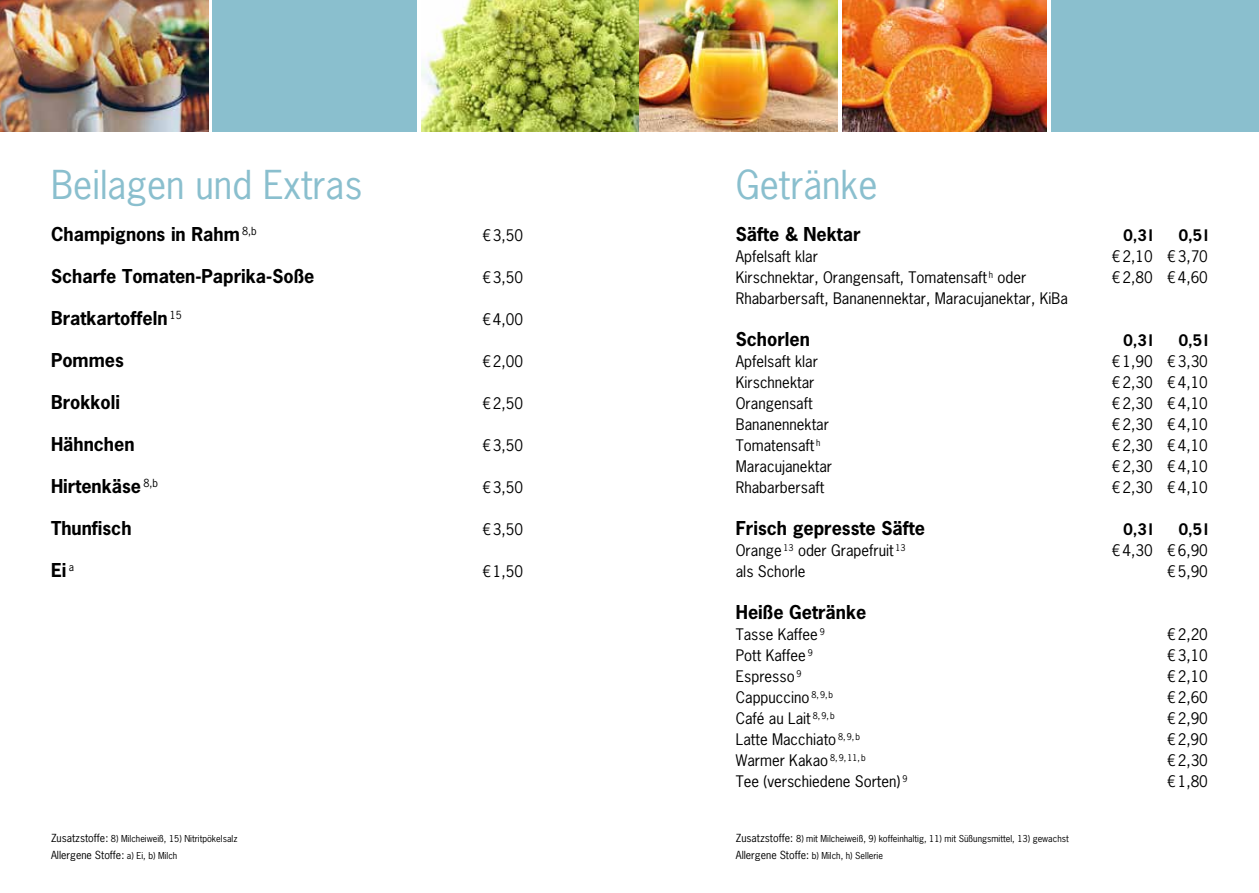
<style>
.page{position:relative;width:1259px;height:893px;background:#fff}
.page>*{position:absolute;margin:0;border:0;box-sizing:border-box;transform-origin:0 0}
.t1{font:37.5px "News Gothic Std";color:#8abfce}
.t2{font:700 18px "News Gothic Std";color:#000}
.t3{font:15px "News Gothic Std";color:#000}
.t4{font:700 15px "News Gothic Std";letter-spacing:.125em;color:#000}
.t5{font:10.5px "News Gothic Std";color:#000}
.t6{font:9px/16.5px "News Gothic Std";color:#000}
.s1{font-size:10.5px}
.s2{font-size:9px}
</style>
<div class="page">
<img style="left:638px;top:0;width:200px;height:132px">
<img style="left:842px;top:0;width:204px;height:132px">
<div style="left:1050px;top:0;width:209px;height:132px;background:#8abfce"></div>
<img style="left:0;top:0;width:208px;height:132px">
<div style="left:213px;top:0;width:204px;height:132px;background:#8abfce"></div>
<img style="left:421px;top:0;width:217px;height:132px">
<h1 class="t1" style="left:51px;top:161px;width:313px">Beilagen und Extras</h1>
<p class="t2" style="left:51px;top:223px;width:207px">Champignons in Rahm <sup>8,b</sup></p>
<p class="t3" style="left:482px;top:226px;width:42px">€3,50</p>
<p class="t2" style="left:51px;top:265px;width:265px">Scharfe Tomaten-Paprika-Soße</p>
<p class="t3" style="left:482px;top:268px;width:42px">€3,50</p>
<p class="t2" style="left:51px;top:307px;width:132px">Bratkartoffeln <sup>15</sup></p>
<p class="t3" style="left:482px;top:310px;width:42px">€4,00</p>
<p class="t2" style="left:51px;top:349px;width:74px">Pommes</p>
<p class="t3" style="left:482px;top:352px;width:42px">€2,00</p>
<p class="t2" style="left:51px;top:391px;width:70px">Brokkoli</p>
<p class="t3" style="left:482px;top:394px;width:42px">€2,50</p>
<p class="t2" style="left:51px;top:433px;width:85px">Hähnchen</p>
<p class="t3" style="left:482px;top:436px;width:42px">€3,50</p>
<p class="t2" style="left:51px;top:475px;width:108px">Hirtenkäse <sup>8,b</sup></p>
<p class="t3" style="left:482px;top:478px;width:42px">€3,50</p>
<p class="t2" style="left:51px;top:517px;width:82px">Thunfisch</p>
<p class="t3" style="left:482px;top:520px;width:42px">€3,50</p>
<p class="t2" style="left:51px;top:559px;width:24px">Ei<sup>a</sup></p>
<p class="t3" style="left:482px;top:562px;width:42px">€1,50</p>
<p class="t6" style="left:51px;top:831px;width:188px"><span class="s1">Zusatzstoffe:</span> 8) Milcheiweiß, 15) Nitritpökelsalz</p>
<p class="t5" style="left:51px;top:848px;width:128px">Allergene Stoffe: <span class="s2">a) Ei, b) Milch</span></p>
<h1 class="t1" style="left:736px;top:161px;width:143px">Getränke</h1>
<p class="t2" style="left:736px;top:223px;width:126px">Säfte &amp; Nektar</p>
<p class="t4" style="left:1123px;top:226px;width:31px">0,3l</p>
<p class="t4" style="left:1179px;top:226px;width:31px">0,5l</p>
<p class="t3" style="left:736px;top:247px;width:84px">Apfelsaft klar</p>
<p class="t3" style="left:1112px;top:247px;width:98px">€2,10 €3,70</p>
<p class="t3" style="left:736px;top:268px;width:292px">Kirschnektar, Orangensaft, Tomatensaft <sup>h</sup> oder</p>
<p class="t3" style="left:1112px;top:268px;width:98px">€2,80 €4,60</p>
<p class="t3" style="left:736px;top:289px;width:333px">Rhabarbersaft, Bananennektar, Maracujanektar, KiBa</p>
<p class="t2" style="left:736px;top:328px;width:76px">Schorlen</p>
<p class="t4" style="left:1123px;top:331px;width:31px">0,3l</p>
<p class="t4" style="left:1179px;top:331px;width:31px">0,5l</p>
<p class="t3" style="left:736px;top:352px;width:84px">Apfelsaft klar</p>
<p class="t3" style="left:1112px;top:352px;width:98px">€1,90 €3,30</p>
<p class="t3" style="left:736px;top:373px;width:80px">Kirschnektar</p>
<p class="t3" style="left:1112px;top:373px;width:98px">€2,30 €4,10</p>
<p class="t3" style="left:736px;top:394px;width:78px">Orangensaft</p>
<p class="t3" style="left:1112px;top:394px;width:98px">€2,30 €4,10</p>
<p class="t3" style="left:736px;top:415px;width:95px">Bananennektar</p>
<p class="t3" style="left:1112px;top:415px;width:98px">€2,30 €4,10</p>
<p class="t3" style="left:736px;top:436px;width:86px">Tomatensaft <sup>h</sup></p>
<p class="t3" style="left:1112px;top:436px;width:98px">€2,30 €4,10</p>
<p class="t3" style="left:736px;top:457px;width:98px">Maracujanektar</p>
<p class="t3" style="left:1112px;top:457px;width:98px">€2,30 €4,10</p>
<p class="t3" style="left:736px;top:478px;width:90px">Rhabarbersaft</p>
<p class="t3" style="left:1112px;top:478px;width:98px">€2,30 €4,10</p>
<p class="t2" style="left:736px;top:517px;width:191px">Frisch gepresste Säfte</p>
<p class="t4" style="left:1123px;top:520px;width:31px">0,3l</p>
<p class="t4" style="left:1179px;top:520px;width:31px">0,5l</p>
<p class="t3" style="left:736px;top:541px;width:171px">Orange <sup>13</sup> oder Grapefruit <sup>13</sup></p>
<p class="t3" style="left:1112px;top:541px;width:98px">€4,30 €6,90</p>
<p class="t3" style="left:736px;top:562px;width:71px">als Schorle</p>
<p class="t3" style="left:1167px;top:562px;width:42px">€5,90</p>
<p class="t2" style="left:736px;top:601px;width:132px">Heiße Getränke</p>
<p class="t3" style="left:736px;top:625px;width:90px">Tasse Kaffee <sup>9</sup></p>
<p class="t3" style="left:1167px;top:625px;width:42px">€2,20</p>
<p class="t3" style="left:736px;top:646px;width:78px">Pott Kaffee <sup>9</sup></p>
<p class="t3" style="left:1167px;top:646px;width:42px">€3,10</p>
<p class="t3" style="left:736px;top:667px;width:67px">Espresso <sup>9</sup></p>
<p class="t3" style="left:1167px;top:667px;width:42px">€2,10</p>
<p class="t3" style="left:736px;top:688px;width:99px">Cappuccino <sup>8,9,b</sup></p>
<p class="t3" style="left:1167px;top:688px;width:42px">€2,60</p>
<p class="t3" style="left:736px;top:709px;width:100px">Café au Lait <sup>8,9,b</sup></p>
<p class="t3" style="left:1167px;top:709px;width:42px">€2,90</p>
<p class="t3" style="left:736px;top:730px;width:126px">Latte Macchiato <sup>8,9,b</sup></p>
<p class="t3" style="left:1167px;top:730px;width:42px">€2,90</p>
<p class="t3" style="left:736px;top:751px;width:131px">Warmer Kakao <sup>8,9,11,b</sup></p>
<p class="t3" style="left:1167px;top:751px;width:42px">€2,30</p>
<p class="t3" style="left:736px;top:772px;width:173px">Tee (verschiedene Sorten) <sup>9</sup></p>
<p class="t3" style="left:1167px;top:772px;width:42px">€1,80</p>
<p class="t6" style="left:736px;top:831px;width:334px"><span class="s1">Zusatzstoffe:</span> 8) mit Milcheiweiß, 9) koffeinhaltig, 11) mit Süßungsmittel, 13) gewachst<br><span class="s1">Allergene Stoffe:</span> b) Milch, h) Sellerie</p>
</div>
